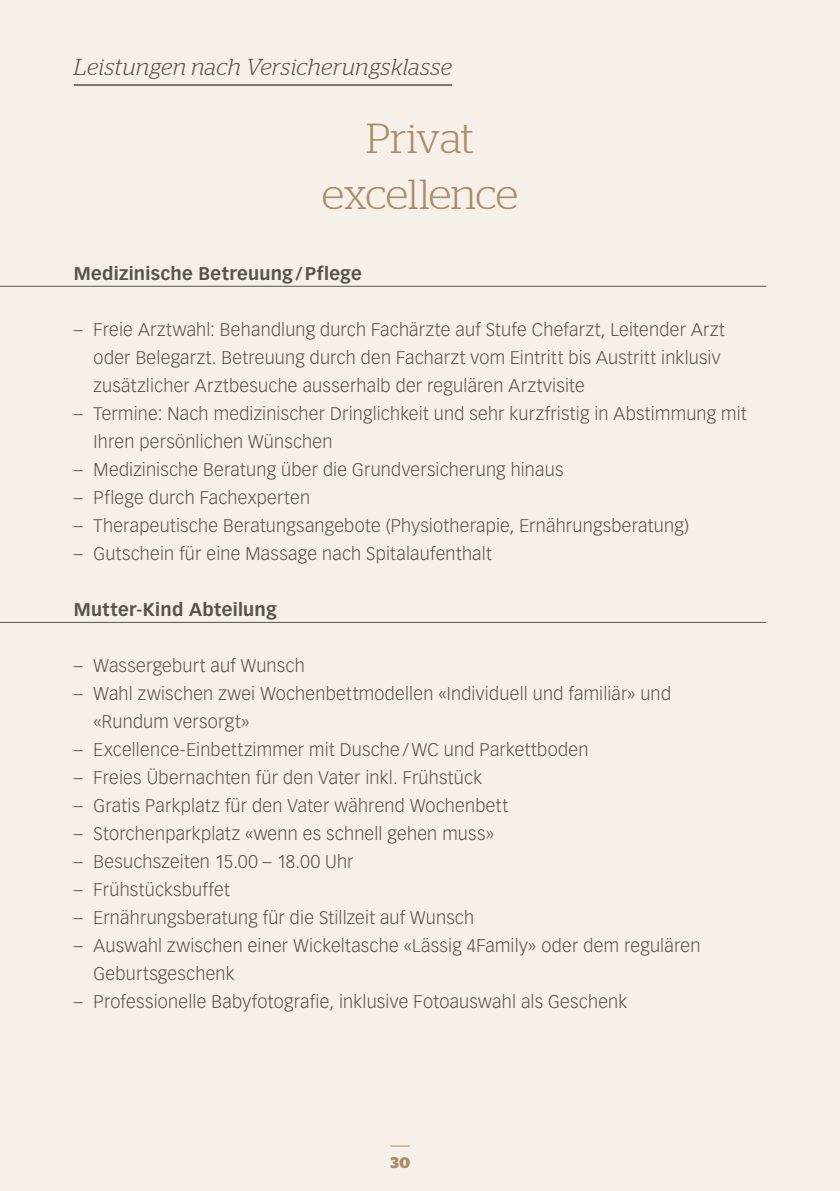
<style>
.page{position:relative;width:840px;height:1191px;background:#fff}
.page>*{position:absolute;margin:0;border:0;box-sizing:border-box;transform-origin:0 0}
.t1{font:300 42px/56px "Stag";letter-spacing:-.015em;color:#ac8b66;text-align:center}
.t2{font:italic 300 23px "Stag";letter-spacing:.01em;color:#57544b}
.t3{font:300 18px/28px "Vectora LT Std";letter-spacing:.015em;color:#57544b}
.t4{font:700 18px "Vectora LT Std";letter-spacing:.015em;color:#57544b}
.t5{font:700 15.4px "Stag";color:#ac8b66}
</style>
<div class="page">
<div style="left:0;top:0;width:839px;height:1191px;background:#f6f0e8"></div>
<svg style="left:390px;top:1145px;width:19px;height:1px"></svg>
<hr style="left:74px;top:85px;width:378px;height:1px;background:#000">
<hr style="left:0;top:286px;width:765px;height:1px;background:#57544b">
<hr style="left:0;top:622px;width:765px;height:1px;background:#57544b">
<p class="t2" style="left:74px;top:53px;width:379px">Leistungen nach Versicherungsklasse</p>
<h1 class="t1" style="left:321px;top:109px;width:198px">Privat excellence</h1>
<p class="t4" style="left:74px;top:263px;width:289px">Medizinische Betreuung/Pflege</p>
<p class="t3" style="left:94px;top:316px;width:632px;text-indent:-20px">– Freie Arztwahl: Behandlung durch Fachärzte auf Stufe Chefarzt, Leitender Arzt oder Belegarzt. Betreuung durch den Facharzt vom Eintritt bis Austritt inklusiv zusätzlicher Arztbesuche ausserhalb der regulären Arztvisite</p>
<p class="t3" style="left:94px;top:400px;width:654px;text-indent:-20px">– Termine: Nach medizinischer Dringlichkeit und sehr kurzfristig in Abstimmung mit<br>Ihren persönlichen Wünschen</p>
<p class="t3" style="left:74px;top:456px;width:491px">– Medizinische Beratung über die Grundversicherung hinaus</p>
<p class="t3" style="left:74px;top:484px;width:238px">– Pflege durch Fachexperten</p>
<p class="t3" style="left:74px;top:512px;width:616px">– Therapeutische Beratungsangebote (Physiotherapie, Ernährungsberatung)</p>
<p class="t3" style="left:74px;top:540px;width:419px">– Gutschein für eine Massage nach Spitalaufenthalt</p>
<p class="t4" style="left:74px;top:599px;width:204px">Mutter-Kind Abteilung</p>
<p class="t3" style="left:74px;top:652px;width:232px">– Wassergeburt auf Wunsch</p>
<p class="t3" style="left:94px;top:680px;width:578px;text-indent:-20px">– Wahl zwischen zwei Wochenbettmodellen «Individuell und familiär» und «Rundum versorgt»</p>
<p class="t3" style="left:74px;top:736px;width:516px">– Excellence-Einbettzimmer mit Dusche / WC und Parkettboden</p>
<p class="t3" style="left:74px;top:764px;width:409px">– Freies Übernachten für den Vater inkl. Frühstück</p>
<p class="t3" style="left:74px;top:792px;width:435px">– Gratis Parkplatz für den Vater während Wochenbett</p>
<p class="t3" style="left:74px;top:820px;width:421px">– Storchenparkplatz «wenn es schnell gehen muss»</p>
<p class="t3" style="left:74px;top:848px;width:281px">– Besuchszeiten 15.00 – 18.00 Uhr</p>
<p class="t3" style="left:74px;top:876px;width:157px">– Frühstücksbuffet</p>
<p class="t3" style="left:74px;top:904px;width:402px">– Ernährungsberatung für die Stillzeit auf Wunsch</p>
<p class="t3" style="left:94px;top:932px;width:608px;text-indent:-20px">– Auswahl zwischen einer Wickeltasche «Lässig 4Family» oder dem regulären<br>Geburtsgeschenk</p>
<p class="t3" style="left:74px;top:988px;width:554px">– Professionelle Babyfotografie, inklusive Fotoauswahl als Geschenk</p>
<p class="t5" style="left:390px;top:1153px;width:21px">30</p>
</div>
